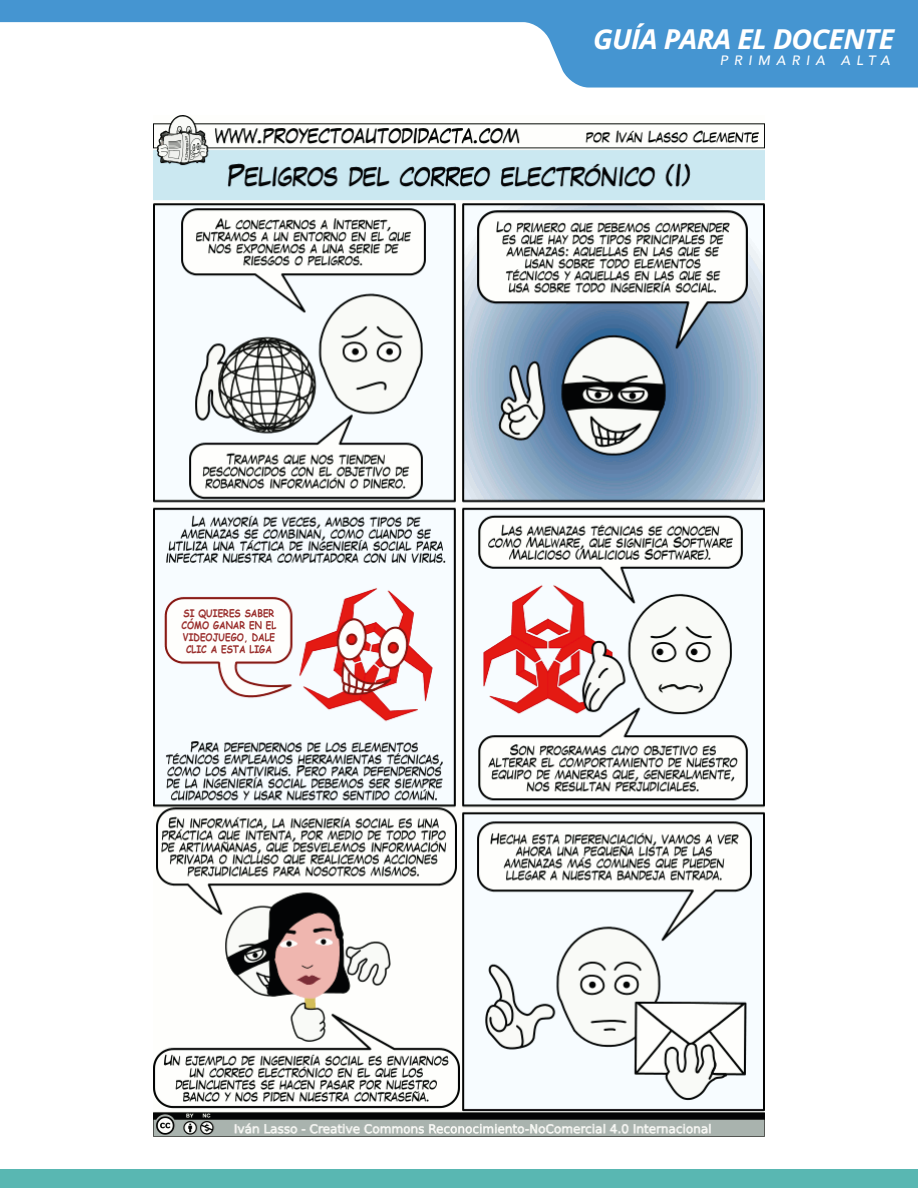
<style>
.page{position:relative;width:918px;height:1188px;background:#fff}
.page>*{position:absolute;margin:0;border:0;box-sizing:border-box;transform-origin:0 0}
.t1{font:italic 700 27.45px "Open Sans";letter-spacing:-.025em;color:#fff;scale:1.04 1}
.t2{font:italic 500 13.5px "Avenir";letter-spacing:.445em;color:#fff}
.t3{font:700 10.5px/12px "Comic Sans MS";color:#9b312f;text-align:center;scale:.85 1}
</style>
<div class="page">
<svg style="left:0;top:0;width:918px;height:88px;fill:#4595d1"></svg>
<div style="left:0;top:1170px;width:918px;height:18px;background:#59b7b2"></div>
<img style="left:154px;top:115px;width:610px;height:1022px">
<svg style="left:173px;top:604px;width:112px;height:52px"></svg>
<p class="t3" style="left:182px;top:607px;width:113px">SI QUIERES SABER<br>CÓMO GANAR EN EL<br>VIDEOJUEGO, DALE<br>CLIC A ESTA LIGA</p>
<h1 class="t1" style="left:593px;top:20px;width:291px">GUÍA PARA EL DOCENTE</h1>
<p class="t2" style="left:720px;top:52px;width:172px">PRIMARIA ALTA</p>
</div>
